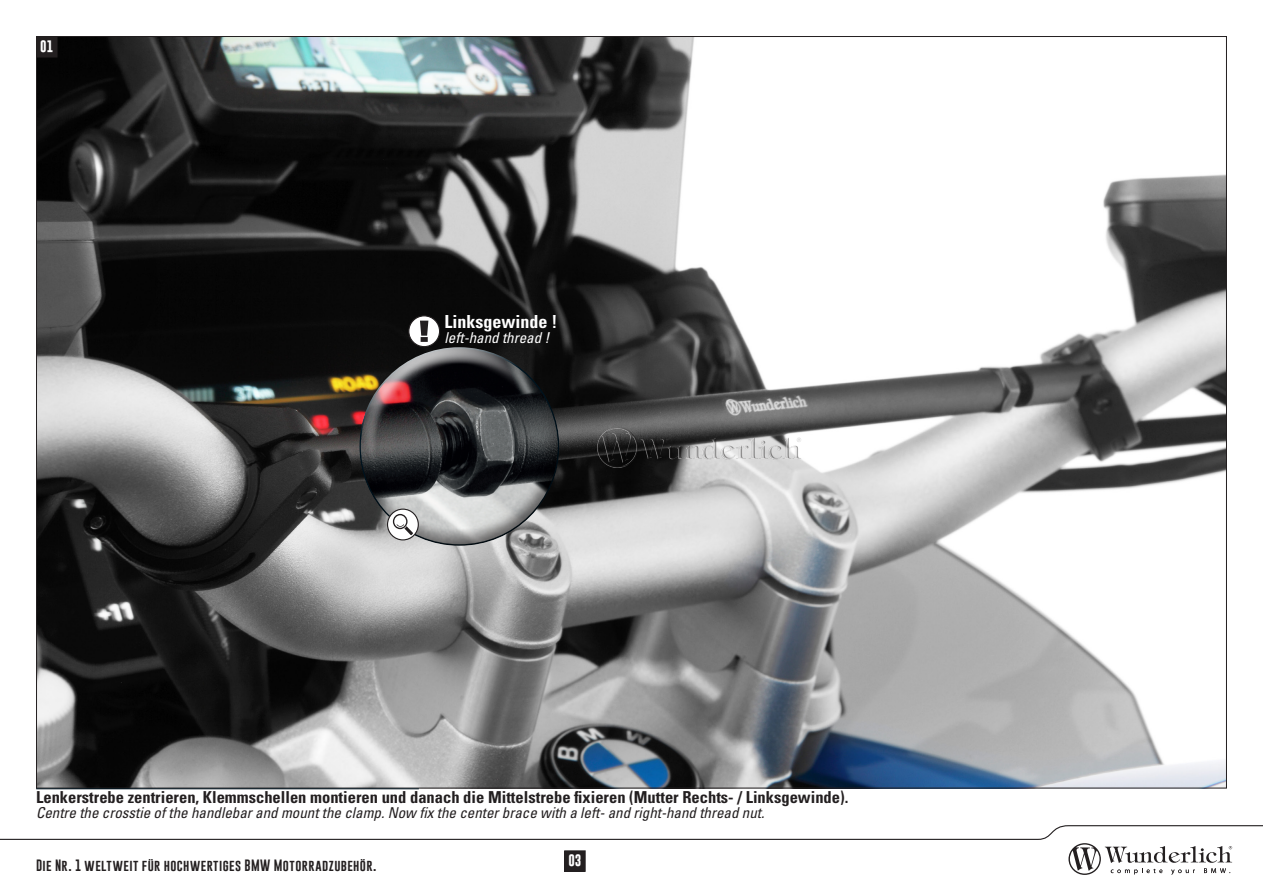
<style>
.page{position:relative;width:1263px;height:893px;background:#fff}
.page>*{position:absolute;margin:0;border:0;box-sizing:border-box;transform-origin:0 0}
.BU{font:700 condensed 18px "Univers LT Std";color:#fff}
.BU-2{font:700 condensed 16.5px "Univers LT Std";color:#231f20}
.BU-3{font:italic condensed 15px "Univers LT Std";color:#231f20}
.BU-4{font:italic condensed 15px "Univers LT Std";color:#fff}
.t1{font:12px "Gobold";letter-spacing:.035em;color:#231f20}
.t2{font:700 12px "Gobold";color:#fff}
</style>
<div class="page">
<svg style="left:0;top:825px;width:1263px;height:50px"></svg>
<img style="left:38px;top:38px;width:1187px;height:748px">
<hr style="left:36px;top:788px;width:383px;height:1px;background:#011622">
<div style="left:565px;top:851px;width:20px;height:20px;background:#231f20"></div>
<div style="left:564px;top:850px;width:21px;height:22px;border:1px solid #231f20"></div>
<div style="left:37px;top:37px;width:20px;height:20px;background:#231f20"></div>
<div style="left:36px;top:36px;width:21px;height:21px;border:1px solid #231f20"></div>
<img style="left:597px;top:427px;width:206px;height:41px">
<div style="left:359px;top:345px;width:202px;height:126px;background:#fff;opacity:.75"></div>
<div style="left:359px;top:367px;width:202px;height:179px;background:#231f20;opacity:.75"></div>
<svg style="left:387px;top:509px;width:31px;height:31px"></svg>
<div style="left:387px;top:509px;width:32px;height:31px;border:1px solid #231f20;border-radius:50%"></div>
<svg style="left:393px;top:514px;width:20px;height:21px"></svg>
<div style="left:409px;top:316px;width:31px;height:31px;background:#fff;border-radius:50%"></div>
<div style="left:408px;top:315px;width:32px;height:32px;border:1px solid #231f20;border-radius:50%"></div>
<svg style="left:420px;top:321px;width:8px;height:21px"></svg>
<p class="t2" style="left:40px;top:38px;width:15px">01</p>
<p class="BU" style="left:445px;top:311px;width:114px">Linksgewinde !</p>
<p class="BU-4" style="left:445px;top:328px;width:106px">left-hand thread !</p>
<p class="BU-2" style="left:36px;top:787px;width:814px">Lenkerstrebe zentrieren, Klemmschellen montieren und danach die Mittelstrebe fixieren (Mutter Rechts- / Linksgewinde).</p>
<p class="BU-3" style="left:36px;top:803px;width:730px">Centre the crosstie of the handlebar and mount the clamp. Now fix the center brace with a left- and right-hand thread nut.</p>
<p class="t1" style="left:36px;top:858px;width:342px">Die Nr. 1 weltweit für hochwertiges BMW Motorradzubehör.</p>
<p class="t2" style="left:568px;top:853px;width:15px">03</p>
</div>
